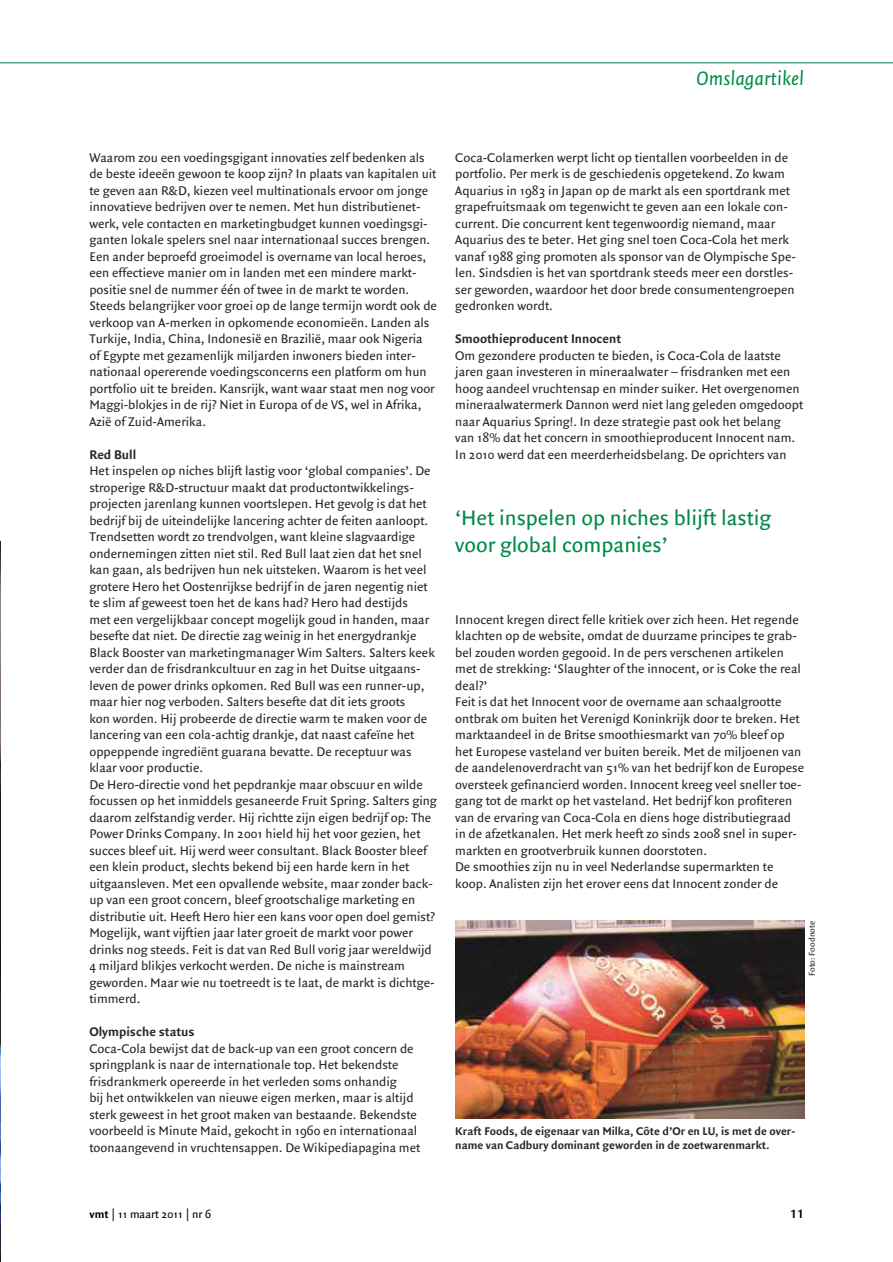
<style>
.page{position:relative;width:893px;height:1262px;background:#fff}
.page>*{position:absolute;margin:0;border:0;box-sizing:border-box;transform-origin:0 0}
.t1{font:22.5px/27px "Quadraat Sans";color:#008a46}
.t2{font:italic 21px "Quadraat Sans";color:#008a46}
.t3{font:18px "Quadraat Sans";color:#000}
.t4{font:13.5px/16.5px "Quadraat Sans";color:#292829}
.t5{font:700 13.5px "Quadraat Sans";color:#292829}
.t6{font:700 12px/13.5px "Quadraat Sans";color:#292829}
.t7{font:12px "Quadraat Sans";color:#000}
.t8{font:9px "Quadraat Sans";color:#292829}
.s1{font-weight:700}
</style>
<div class="page">
<hr style="left:0;top:62px;width:892px;height:1px;background:#008a46">
<img style="left:0;top:541px;width:1px;height:720px">
<img style="left:455px;top:921px;width:349px;height:198px">
<h2 class="t2" style="left:696px;top:67px;width:109px">Omslagartikel</h2>
<p class="t4" style="left:89px;top:150px;width:349px">Waarom zou een voedingsgigant innovaties zelf bedenken als de beste ideeën gewoon te koop zijn? In plaats van kapitalen uit te geven aan R&amp;D, kiezen veel multinationals ervoor om jonge innovatieve bedrijven over te nemen. Met hun distributienet&shy;werk, vele contacten en marketingbudget kunnen voedingsgi&shy;ganten lokale spelers snel naar internationaal succes brengen.<br>Een ander beproefd groeimodel is overname van local heroes, een effectieve manier om in landen met een mindere markt&shy;positie snel de nummer één of twee in de markt te worden.<br>Steeds belangrijker voor groei op de lange termijn wordt ook de verkoop van A-merken in opkomende economieën. Landen als Turkije, India, China, Indonesië en Brazilië, maar ook Nigeria of Egypte met gezamenlijk miljarden inwoners bieden inter&shy;nationaal opererende voedingsconcerns een platform om hun portfolio uit te breiden. Kansrijk, want waar staat men nog voor Maggi-blokjes in de rij? Niet in Europa of de VS, wel in Afrika, Azië of Zuid-Amerika.</p>
<p class="t5" style="left:89px;top:447px;width:48px">Red Bull</p>
<p class="t4" style="left:89px;top:463px;width:349px">Het inspelen op niches blijft lastig voor ‘global companies’. De stroperige R&amp;D-structuur maakt dat productontwikkelings&shy;projecten jarenlang kunnen voortslepen. Het gevolg is dat het bedrijf bij de uiteindelijke lancering achter de feiten aanloopt.<br>Trendsetten wordt zo trendvolgen, want kleine slagvaardige ondernemingen zitten niet stil. Red Bull laat zien dat het snel kan gaan, als bedrijven hun nek uitsteken. Waarom is het veel grotere Hero het Oostenrijkse bedrijf in de jaren negentig niet te slim af geweest toen het de kans had? Hero had destijds<br>met een vergelijkbaar concept mogelijk goud in handen, maar besefte dat niet. De directie zag weinig in het energydrankje Black Booster van marketingmanager Wim Salters. Salters keek verder dan de frisdrankcultuur en zag in het Duitse uitgaans&shy;leven de power drinks opkomen. Red Bull was een runner-up, maar hier nog verboden. Salters besefte dat dit iets groots<br>kon worden. Hij probeerde de directie warm te maken voor de lancering van een cola-achtig drankje, dat naast cafeïne het oppeppende ingrediënt guarana bevatte. De receptuur was klaar voor productie.<br>De Hero-directie vond het pepdrankje maar obscuur en wilde focussen op het inmiddels gesaneerde Fruit Spring. Salters ging daarom zelfstandig verder. Hij richtte zijn eigen bedrijf op: The Power Drinks Company. In 2001 hield hij het voor gezien, het succes bleef uit. Hij werd weer consultant. Black Booster bleef een klein product, slechts bekend bij een harde kern in het uitgaansleven. Met een opvallende website, maar zonder back&shy;up van een groot concern, bleef grootschalige marketing en distributie uit. Heeft Hero hier een kans voor open doel gemist?<br>Mogelijk, want vijftien jaar later groeit de markt voor power drinks nog steeds. Feit is dat van Red Bull vorig jaar wereldwijd 4 miljard blikjes verkocht werden. De niche is mainstream geworden. Maar wie nu toetreedt is te laat, de markt is dichtge&shy;timmerd.</p>
<p class="t5" style="left:89px;top:1024px;width:107px">Olympische status</p>
<p class="t4" style="left:89px;top:1040px;width:332px">Coca-Cola bewijst dat de back-up van een groot concern de springplank is naar de internationale top. Het bekendste frisdrankmerk opereerde in het verleden soms onhandig<br>bij het ontwikkelen van nieuwe eigen merken, maar is altijd sterk geweest in het groot maken van bestaande. Bekendste voorbeeld is Minute Maid, gekocht in 1960 en internationaal toonaangevend in vruchtensappen. De Wikipediapagina met</p>
<p class="t4" style="left:455px;top:149px;width:342px">Coca-Colamerken werpt licht op tientallen voorbeelden in de portfolio. Per merk is de geschiedenis opgetekend. Zo kwam Aquarius in 1983 in Japan op de markt als een sportdrank met grapefruitsmaak om tegenwicht te geven aan een lokale con&shy;current. Die concurrent kent tegenwoordig niemand, maar Aquarius des te beter. Het ging snel toen Coca-Cola het merk vanaf 1988 ging promoten als sponsor van de Olympische Spe&shy;len. Sindsdien is het van sportdrank steeds meer een dorstles&shy;ser geworden, waardoor het door brede consumentengroepen gedronken wordt.</p>
<p class="t5" style="left:455px;top:331px;width:167px">Smoothieproducent Innocent</p>
<p class="t4" style="left:455px;top:347px;width:349px">Om gezondere producten te bieden, is Coca-Cola de laatste jaren gaan investeren in mineraalwater – frisdranken met een hoog aandeel vruchtensap en minder suiker. Het overgenomen mineraalwatermerk Dannon werd niet lang geleden omgedoopt naar Aquarius Spring!. In deze strategie past ook het belang van 18% dat het concern in smoothieproducent Innocent nam.<br>In 2010 werd dat een meerderheidsbelang. De oprichters van</p>
<h1 class="t1" style="left:455px;top:504px;width:317px">‘Het inspelen op niches blijft lastig voor global companies’</h1>
<p class="t4" style="left:455px;top:611px;width:350px">Innocent kregen direct felle kritiek over zich heen. Het regende klachten op de website, omdat de duurzame principes te grab&shy;bel zouden worden gegooid. In de pers verschenen artikelen met de strekking: ‘Slaughter of the innocent, or is Coke the real deal?’<br>Feit is dat het Innocent voor de overname aan schaalgrootte ontbrak om buiten het Verenigd Koninkrijk door te breken. Het marktaandeel in de Britse smoothiesmarkt van 70% bleef op het Europese vasteland ver buiten bereik. Met de miljoenen van de aandelenoverdracht van 51% van het bedrijf kon de Europese oversteek gefinancierd worden. Innocent kreeg veel sneller toe&shy;gang tot de markt op het vasteland. Het bedrijf kon profiteren van de ervaring van Coca-Cola en diens hoge distributiegraad in de afzetkanalen. Het merk heeft zo sinds 2008 snel in super&shy;markten en grootverbruik kunnen doorstoten.<br>De smoothies zijn nu in veel Nederlandse supermarkten te koop. Analisten zijn het erover eens dat Innocent zonder de</p>
<p class="t8" style="left:806px;top:976px;width:57px;rotate:-90deg">Foto: Foodnote</p>
<p class="t6" style="left:455px;top:1125px;width:341px">Kraft Foods, de eigenaar van Milka, Côte d’Or en LU, is met de over&shy;name van Cadbury dominant geworden in de zoetwarenmarkt.</p>
<p class="t7" style="left:89px;top:1207px;width:123px"><span class="s1">vmt</span> | 11 maart 2011 | nr 6</p>
<h3 class="t3" style="left:789px;top:1202px;width:16px">11</h3>
</div>
